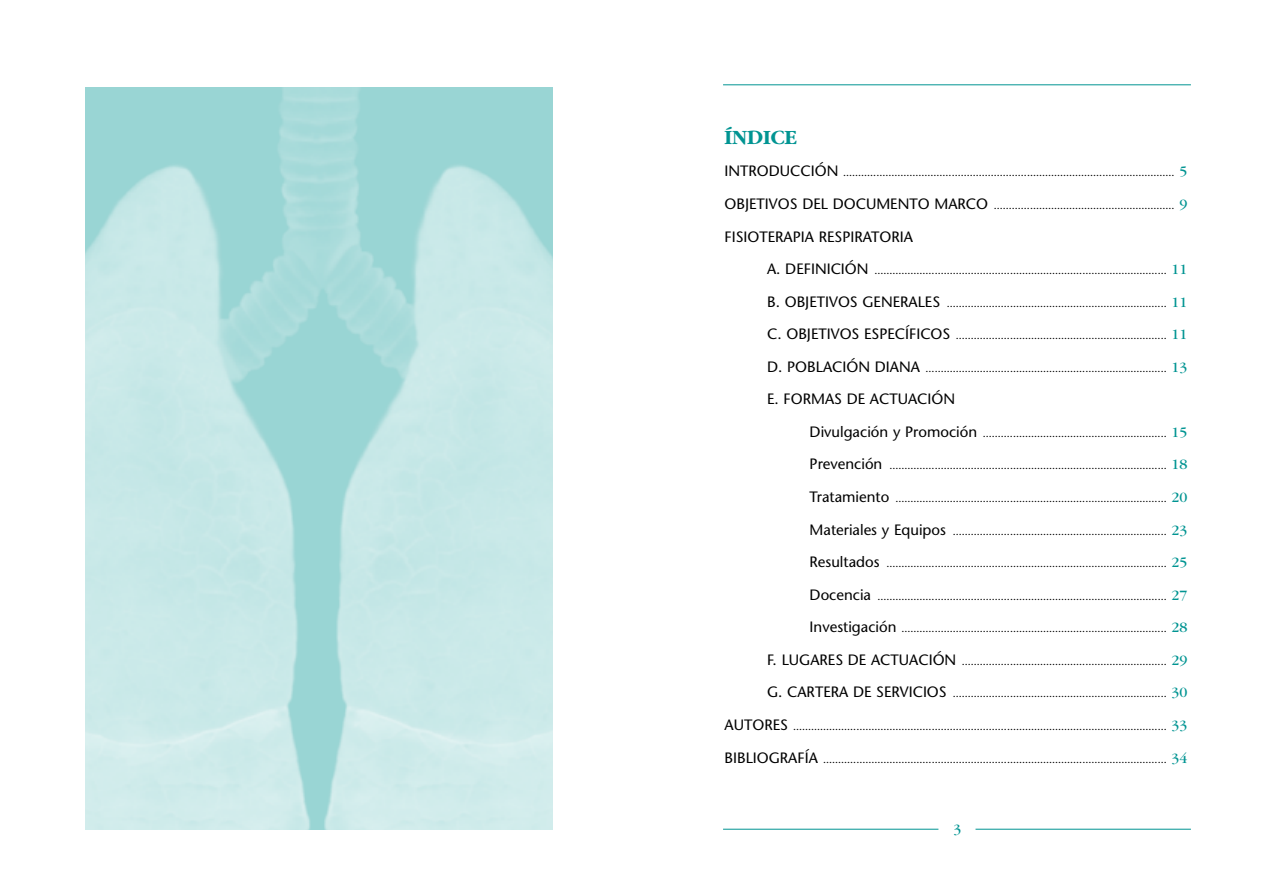
<style>
.page{position:relative;width:1276px;height:893px;background:#fff}
.page>*{position:absolute;margin:0;border:0;box-sizing:border-box;transform-origin:0 0}
.t1{font:700 21px "Garamond";color:#009492}
.t2{font:15px "Stone Sans";color:#000}
.t3{font:15px "Garamond";color:#009492}
.t4{font:10.5px "Stone Sans";color:#000}
.s1{font-size:15px}
.s2{font-family:"Garamond";font-size:15px;color:#009492}
</style>
<div class="page">
<img style="left:85px;top:87px;width:468px;height:743px">
<hr style="left:723px;top:85px;width:468px;height:1px;background:#009492">
<hr style="left:975px;top:829px;width:216px;height:1px;background:#009492">
<hr style="left:723px;top:829px;width:215px;height:1px;background:#009492">
<h1 class="t1" style="left:724px;top:124px;width:74px">ÍNDICE</h1>
<p class="t4" style="left:724px;top:169px;width:464px"><span class="s1">INTRODUCCIÓN</span> .............................................................................................................. <span class="s2">5</span></p>
<p class="t4" style="left:724px;top:201px;width:464px"><span class="s1">OBJETIVOS DEL DOCUMENTO MARCO</span> ............................................................ <span class="s2">9</span></p>
<h2 class="t2" style="left:724px;top:231px;width:190px">FISIOTERAPIA RESPIRATORIA</h2>
<p class="t4" style="left:767px;top:266px;width:422px"><span class="s1">A. DEFINICIÓN</span> ................................................................................................. <span class="s2">11</span></p>
<p class="t4" style="left:767px;top:299px;width:422px"><span class="s1">B. OBJETIVOS GENERALES</span> ......................................................................... <span class="s2">11</span></p>
<p class="t4" style="left:767px;top:331px;width:422px"><span class="s1">C. OBJETIVOS ESPECÍFICOS</span> ...................................................................... <span class="s2">11</span></p>
<p class="t4" style="left:767px;top:364px;width:422px"><span class="s1">D. POBLACIÓN DIANA</span> ................................................................................ <span class="s2">13</span></p>
<h2 class="t2" style="left:767px;top:393px;width:190px">E. FORMAS DE ACTUACIÓN</h2>
<p class="t4" style="left:809px;top:429px;width:379px"><span class="s1">Divulgación y Promoción</span> ............................................................. <span class="s2">15</span></p>
<p class="t4" style="left:809px;top:462px;width:379px"><span class="s1">Prevención</span> ............................................................................................ <span class="s2">18</span></p>
<p class="t4" style="left:809px;top:494px;width:379px"><span class="s1">Tratamiento</span> .......................................................................................... <span class="s2">20</span></p>
<p class="t4" style="left:809px;top:527px;width:379px"><span class="s1">Materiales y Equipos</span> ....................................................................... <span class="s2">23</span></p>
<p class="t4" style="left:809px;top:559px;width:379px"><span class="s1">Resultados</span> ............................................................................................. <span class="s2">25</span></p>
<p class="t4" style="left:809px;top:592px;width:379px"><span class="s1">Docencia</span> ................................................................................................ <span class="s2">27</span></p>
<p class="t4" style="left:809px;top:625px;width:379px"><span class="s1">Investigación</span> ........................................................................................ <span class="s2">28</span></p>
<p class="t4" style="left:767px;top:657px;width:422px"><span class="s1">F. LUGARES DE ACTUACIÓN</span> .................................................................... <span class="s2">29</span></p>
<p class="t4" style="left:767px;top:690px;width:422px"><span class="s1">G. CARTERA DE SERVICIOS</span> ....................................................................... <span class="s2">30</span></p>
<p class="t4" style="left:724px;top:722px;width:464px"><span class="s1">AUTORES</span> ............................................................................................................................ <span class="s2">33</span></p>
<p class="t4" style="left:724px;top:755px;width:464px"><span class="s1">BIBLIOGRAFÍA</span> .................................................................................................................. <span class="s2">34</span></p>
<h2 class="t3" style="left:953px;top:824px;width:9px">3</h2>
</div>
